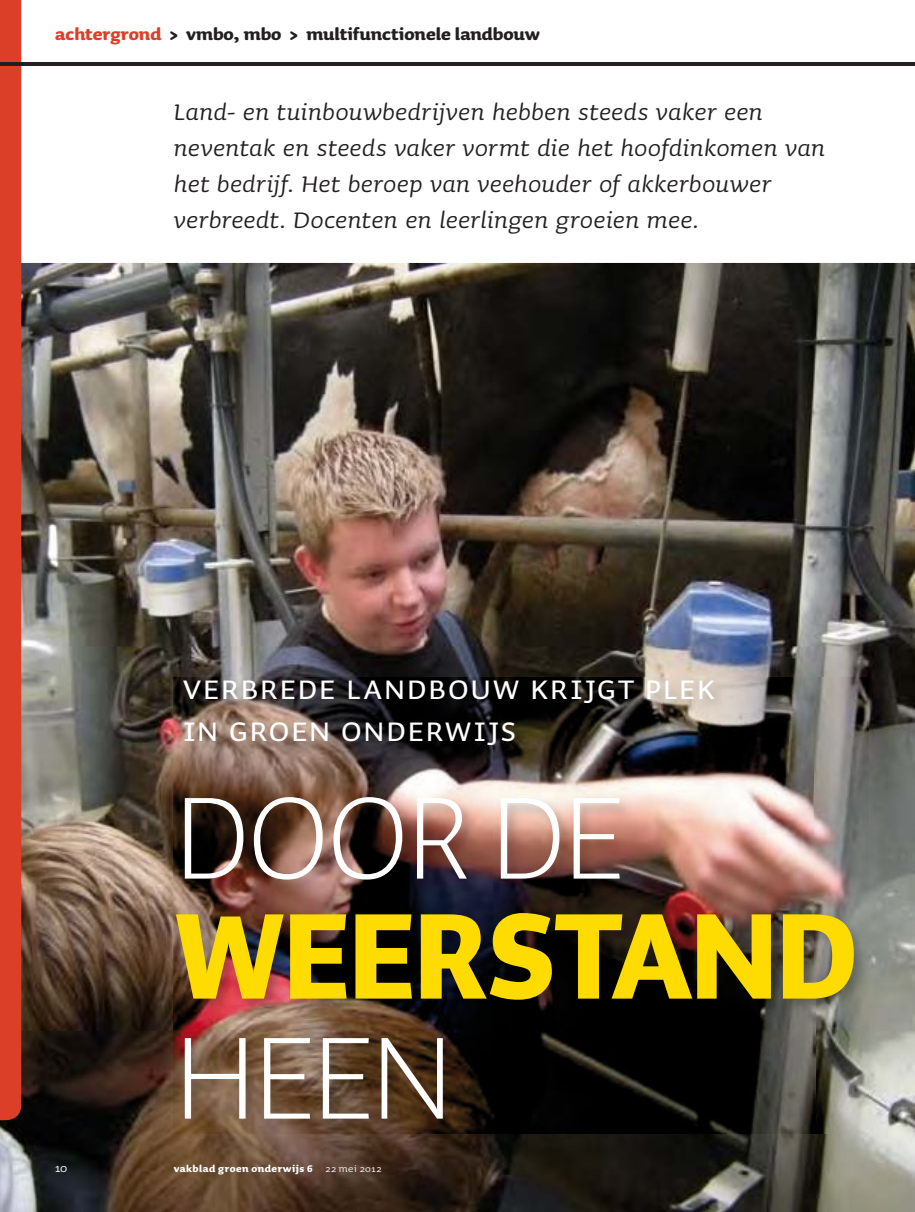
<style>
.page{position:relative;width:915px;height:1212px;background:#fff}
.page>*{position:absolute;margin:0;border:0;box-sizing:border-box;transform-origin:0 0}
.t1{font:300 120px "Auto 1";letter-spacing:-.025em;color:#fff}
.t2{font:900 120px "Auto 1";letter-spacing:-.01em;color:#ffdc01}
.t3{font:36px/42px "Auto 1 Regular Sm Cp";letter-spacing:.005em;color:#fff}
.t4{font:italic 30px/36px "Sauna";letter-spacing:.01em;color:#231f20}
.t5{font:700 21px "Sauna";color:#231f20}
.t6{font:15px "Sauna";color:#fff}
.t7{font:700 12px "Sauna";letter-spacing:.04em;color:#fff}
.s1{color:#db3f28}
.s2{font-weight:400}
</style>
<div class="page">
<img style="left:0;top:263px;width:914px;height:949px">
<img style="left:173px;top:678px;width:695px;height:456px">
<div style="left:0;top:0;width:21px;height:1120px;background:#db3f28"></div>
<hr style="left:0;top:62px;width:914px;height:3px;background:#231f20">
<p class="t5" style="left:55px;top:23px;width:485px"><span class="s1">achtergrond</span> &gt; vmbo, mbo &gt; multifunctionele landbouw</p>
<p class="t4" style="left:174px;top:93px;width:652px">Land- en tuinbouwbedrijven hebben steeds vaker een neventak en steeds vaker vormt die het hoofdinkomen van het bedrijf. Het beroep van veehouder of akkerbouwer verbreedt. Docenten en leerlingen groeien mee.</p>
<p class="t3" style="left:182px;top:668px;width:534px">Verbrede landbouw krijgt plek in groen onderwijs</p>
<h1 class="t1" style="left:174px;top:765px;width:454px">DOOR DE</h1>
<h1 class="t2" style="left:174px;top:880px;width:685px">WEERSTAND</h1>
<h1 class="t1" style="left:174px;top:1005px;width:281px">HEEN</h1>
<p class="t6" style="left:55px;top:1160px;width:14px">10</p>
<p class="t7" style="left:174px;top:1162px;width:209px">vakblad groen onderwijs 6 <span class="s2">22 mei 2012</span></p>
</div>
